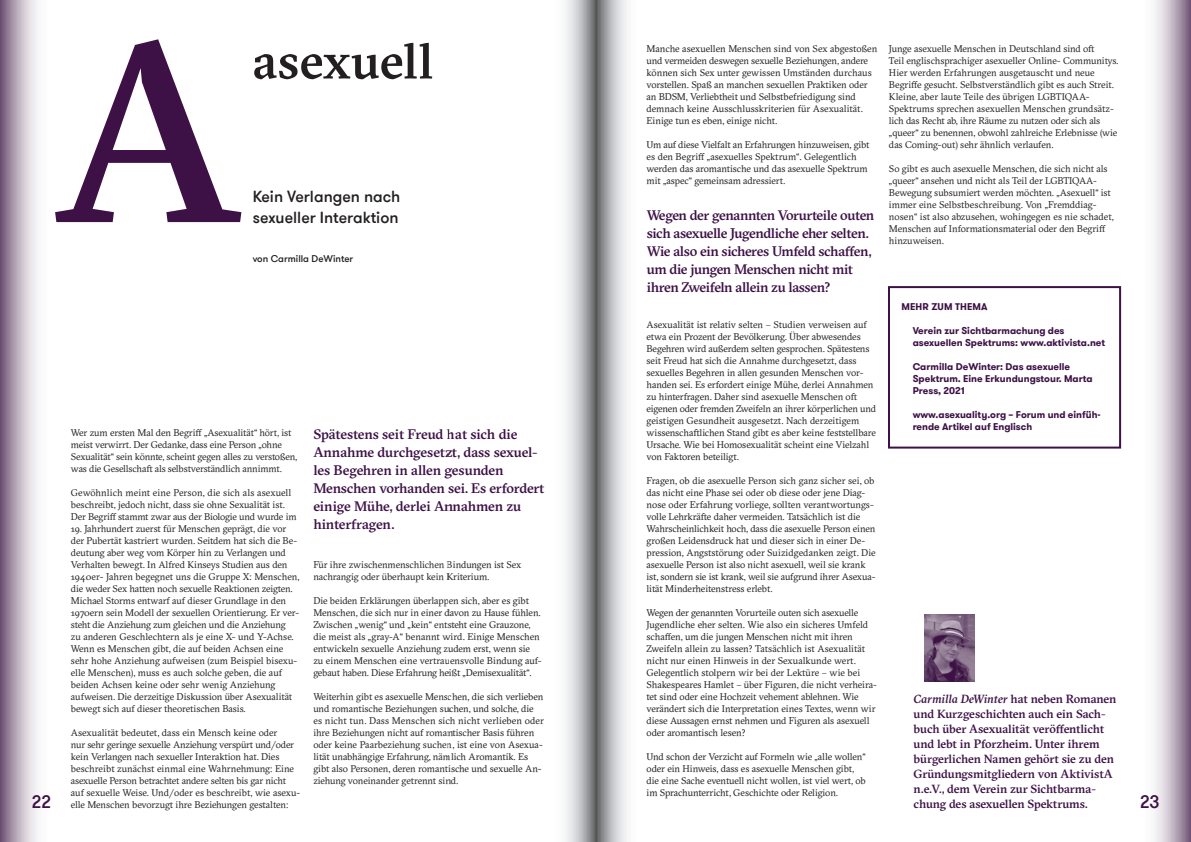
<style>
.page{position:relative;width:1191px;height:842px;background:#fff}
.page>*{position:absolute;margin:0;border:0;box-sizing:border-box;transform-origin:0 0}
.t1{font:500 50px "GT Sectra";letter-spacing:.005em;color:#231f20}
.t2{font:500 18px "GT Walsheim Pro";color:#3d1046}
.t3{font:500 16px/21px "GT Walsheim Pro";color:#231f20}
.t4{font:500 14px/18px "GT Sectra";letter-spacing:-.02em;color:#3d1046}
.t5{font:500 12px/15px "GT Sectra";letter-spacing:-.01em;color:#3d1046}
.t6{font:9.7px/12px "GT Sectra";letter-spacing:-.01em;color:#231f20}
.t7{font:700 9.7px/12px "GT Walsheim Pro";color:#3d1046}
.t8{font:500 9.7px "GT Walsheim Pro";color:#231f20}
.s1{font-style:italic}
</style>
<div class="page">
<svg style="left:1121px;top:0;width:70px;height:842px"></svg>
<svg style="left:0;top:0;width:113px;height:842px"></svg>
<div style="left:888px;top:286px;width:233px;height:163px;border:2px solid #3d1046"></div>
<img style="left:925px;top:615px;width:49px;height:66px">
<svg style="left:55px;top:39px;width:186px;height:183px"></svg>
<svg style="left:565px;top:0;width:30px;height:842px"></svg>
<svg style="left:596px;top:0;width:31px;height:842px"></svg>
<h1 class="t1" style="left:253px;top:30px;width:182px">asexuell</h1>
<h3 class="t3" style="left:253px;top:186px;width:149px">Kein Verlangen nach sexueller Interaktion</h3>
<p class="t8" style="left:253px;top:252px;width:102px">von Carmilla DeWinter</p>
<p class="t6" style="left:646px;top:42px;width:232px">Manche asexuellen Menschen sind von Sex abgestoßen und vermeiden deswegen sexuelle Beziehungen, andere können sich Sex unter gewissen Umständen durchaus vorstellen. Spaß an manchen sexuellen Praktiken oder an BDSM, Verliebtheit und Selbstbefriedigung sind demnach keine Ausschlusskriterien für Asexualität.<br>Einige tun es eben, einige nicht.</p>
<p class="t6" style="left:646px;top:138px;width:224px">Um auf diese Vielfalt an Erfahrungen hinzuweisen, gibt es den Begriff „asexuelles Spektrum“. Gelegentlich werden das aromantische und das asexuelle Spektrum mit „aspec“ gemeinsam adressiert.</p>
<h3 class="t4" style="left:647px;top:205px;width:229px">Wegen der genannten Vorurteile outen sich asexuelle Jugendliche eher selten.<br>Wie also ein sicheres Umfeld schaffen, um die jungen Menschen nicht mit ihren Zweifeln allein zu lassen?</h3>
<p class="t6" style="left:889px;top:42px;width:231px">Junge asexuelle Menschen in Deutschland sind oft<br>Teil englischsprachiger asexueller Online- Communitys.<br>Hier werden Erfahrungen ausgetauscht und neue Begriffe gesucht. Selbstverständlich gibt es auch Streit.<br>Kleine, aber laute Teile des übrigen LGBTIQAA-Spektrums sprechen asexuellen Menschen grundsätz&shy;lich das Recht ab, ihre Räume zu nutzen oder sich als „queer“ zu benennen, obwohl zahlreiche Erlebnisse (wie das Coming-out) sehr ähnlich verlaufen.</p>
<p class="t6" style="left:889px;top:162px;width:226px">So gibt es auch asexuelle Menschen, die sich nicht als „queer“ ansehen und nicht als Teil der LGBTIQAA-Bewegung subsumiert werden möchten. „Asexuell“ ist immer eine Selbstbeschreibung. Von „Fremddiag&shy;nosen“ ist also abzusehen, wohingegen es nie schadet, Menschen auf Informationsmaterial oder den Begriff hinzuweisen.</p>
<p class="t7" style="left:901px;top:300px;width:88px">MEHR ZUM THEMA</p>
<p class="t7" style="left:912px;top:324px;width:194px">Verein zur Sichtbarmachung des asexuellen Spektrums: www.aktivista.net</p>
<p class="t7" style="left:912px;top:360px;width:181px">Carmilla DeWinter: Das asexuelle<br>Spektrum. Eine Erkundungstour. Marta<br>Press, 2021</p>
<p class="t7" style="left:912px;top:408px;width:189px">www.asexuality.org – Forum und einfüh&shy;rende Artikel auf Englisch</p>
<p class="t6" style="left:646px;top:318px;width:231px">Asexualität ist relativ selten – Studien verweisen auf etwa ein Prozent der Bevölkerung. Über abwesendes Begehren wird außerdem selten gesprochen. Spätestens seit Freud hat sich die Annahme durchgesetzt, dass sexuelles Begehren in allen gesunden Menschen vor&shy;handen sei. Es erfordert einige Mühe, derlei Annahmen zu hinterfragen. Daher sind asexuelle Menschen oft eigenen oder fremden Zweifeln an ihrer körperlichen und geistigen Gesundheit ausgesetzt. Nach derzeitigem wissenschaftlichen Stand gibt es aber keine feststellbare Ursache. Wie bei Homosexualität scheint eine Vielzahl von Faktoren beteiligt.</p>
<p class="t6" style="left:646px;top:474px;width:231px">Fragen, ob die asexuelle Person sich ganz sicher sei, ob das nicht eine Phase sei oder ob diese oder jene Diag&shy;nose oder Erfahrung vorliege, sollten verantwortungs&shy;volle Lehrkräfte daher vermeiden. Tatsächlich ist die Wahrscheinlichkeit hoch, dass die asexuelle Person einen großen Leidensdruck hat und dieser sich in einer De&shy;pression, Angststörung oder Suizidgedanken zeigt. Die asexuelle Person ist also nicht asexuell, weil sie krank ist, sondern sie ist krank, weil sie aufgrund ihrer Asexua&shy;lität Minderheitenstress erlebt.</p>
<p class="t6" style="left:646px;top:606px;width:232px">Wegen der genannten Vorurteile outen sich asexuelle Jugendliche eher selten. Wie also ein sicheres Umfeld schaffen, um die jungen Menschen nicht mit ihren Zweifeln allein zu lassen? Tatsächlich ist Asexualität nicht nur einen Hinweis in der Sexualkunde wert.<br>Gelegentlich stolpern wir bei der Lektüre – wie bei Shakespeares Hamlet – über Figuren, die nicht verheira&shy;tet sind oder eine Hochzeit vehement ablehnen. Wie verändert sich die Interpretation eines Textes, wenn wir diese Aussagen ernst nehmen und Figuren als asexuell oder aromantisch lesen?</p>
<p class="t6" style="left:646px;top:750px;width:221px">Und schon der Verzicht auf Formeln wie „alle wollen“ oder ein Hinweis, dass es asexuelle Menschen gibt, die eine Sache eventuell nicht wollen, ist viel wert, ob im Sprachunterricht, Geschichte oder Religion.</p>
<h3 class="t4" style="left:313px;top:424px;width:233px">Spätestens seit Freud hat sich die<br>Annahme durchgesetzt, dass sexuel&shy;les Begehren in allen gesunden<br>Menschen vorhanden sei. Es erfordert einige Mühe, derlei Annahmen zu hinterfragen.</h3>
<p class="t6" style="left:71px;top:426px;width:228px">Wer zum ersten Mal den Begriff „Asexualität“ hört, ist meist verwirrt. Der Gedanke, dass eine Person „ohne Sexualität“ sein könnte, scheint gegen alles zu verstoßen, was die Gesellschaft als selbstverständlich annimmt.</p>
<p class="t6" style="left:71px;top:486px;width:227px">Gewöhnlich meint eine Person, die sich als asexuell beschreibt, jedoch nicht, dass sie ohne Sexualität ist.<br>Der Begriff stammt zwar aus der Biologie und wurde im</p>
<p class="t6" style="left:71px;top:522px;width:230px">19. Jahrhundert zuerst für Menschen geprägt, die vor der Pubertät kastriert wurden. Seitdem hat sich die Be&shy;deutung aber weg vom Körper hin zu Verlangen und Verhalten bewegt. In Alfred Kinseys Studien aus den 1940er- Jahren begegnet uns die Gruppe X: Menschen, die weder Sex hatten noch sexuelle Reaktionen zeigten.<br>Michael Storms entwarf auf dieser Grundlage in den 1970ern sein Modell der sexuellen Orientierung. Er ver&shy;steht die Anziehung zum gleichen und die Anziehung<br>zu anderen Geschlechtern als je eine X- und Y-Achse.<br>Wenn es Menschen gibt, die auf beiden Achsen eine sehr hohe Anziehung aufweisen (zum Beispiel bisexu&shy;elle Menschen), muss es auch solche geben, die auf beiden Achsen keine oder sehr wenig Anziehung aufweisen. Die derzeitige Diskussion über Asexualität bewegt sich auf dieser theoretischen Basis.</p>
<p class="t6" style="left:71px;top:726px;width:231px">Asexualität bedeutet, dass ein Mensch keine oder<br>nur sehr geringe sexuelle Anziehung verspürt und/oder kein Verlangen nach sexueller Interaktion hat. Dies beschreibt zunächst einmal eine Wahrnehmung: Eine asexuelle Person betrachtet andere selten bis gar nicht auf sexuelle Weise. Und/oder es beschreibt, wie asexu&shy;elle Menschen bevorzugt ihre Beziehungen gestalten:</p>
<p class="t6" style="left:313px;top:558px;width:209px">Für ihre zwischenmenschlichen Bindungen ist Sex nachrangig oder überhaupt kein Kriterium.</p>
<p class="t6" style="left:313px;top:594px;width:230px">Die beiden Erklärungen überlappen sich, aber es gibt Menschen, die sich nur in einer davon zu Hause fühlen.<br>Zwischen „wenig“ und „kein“ entsteht eine Grauzone, die meist als „gray-A“ benannt wird. Einige Menschen entwickeln sexuelle Anziehung zudem erst, wenn sie zu einem Menschen eine vertrauensvolle Bindung auf&shy;gebaut haben. Diese Erfahrung heißt „Demisexualität“.</p>
<p class="t6" style="left:313px;top:690px;width:232px">Weiterhin gibt es asexuelle Menschen, die sich verlieben und romantische Beziehungen suchen, und solche, die es nicht tun. Dass Menschen sich nicht verlieben oder ihre Beziehungen nicht auf romantischer Basis führen oder keine Paarbeziehung suchen, ist eine von Asexua&shy;lität unabhängige Erfahrung, nämlich Aromantik. Es gibt also Personen, deren romantische und sexuelle An&shy;ziehung voneinander getrennt sind.</p>
<p class="t5" style="left:913px;top:691px;width:204px"><span class="s1">Carmilla DeWinter</span> hat neben Romanen und Kurzgeschichten auch ein Sach&shy;buch über Asexualität veröffentlicht und lebt in Pforzheim. Unter ihrem bürgerlichen Namen gehört sie zu den Gründungsmitgliedern von AktivistA n.e.V., dem Verein zur Sichtbarma&shy;chung des asexuellen Spektrums.</p>
<h2 class="t2" style="left:32px;top:790px;width:20px">22</h2>
<h2 class="t2" style="left:1140px;top:790px;width:21px">23</h2>
</div>
